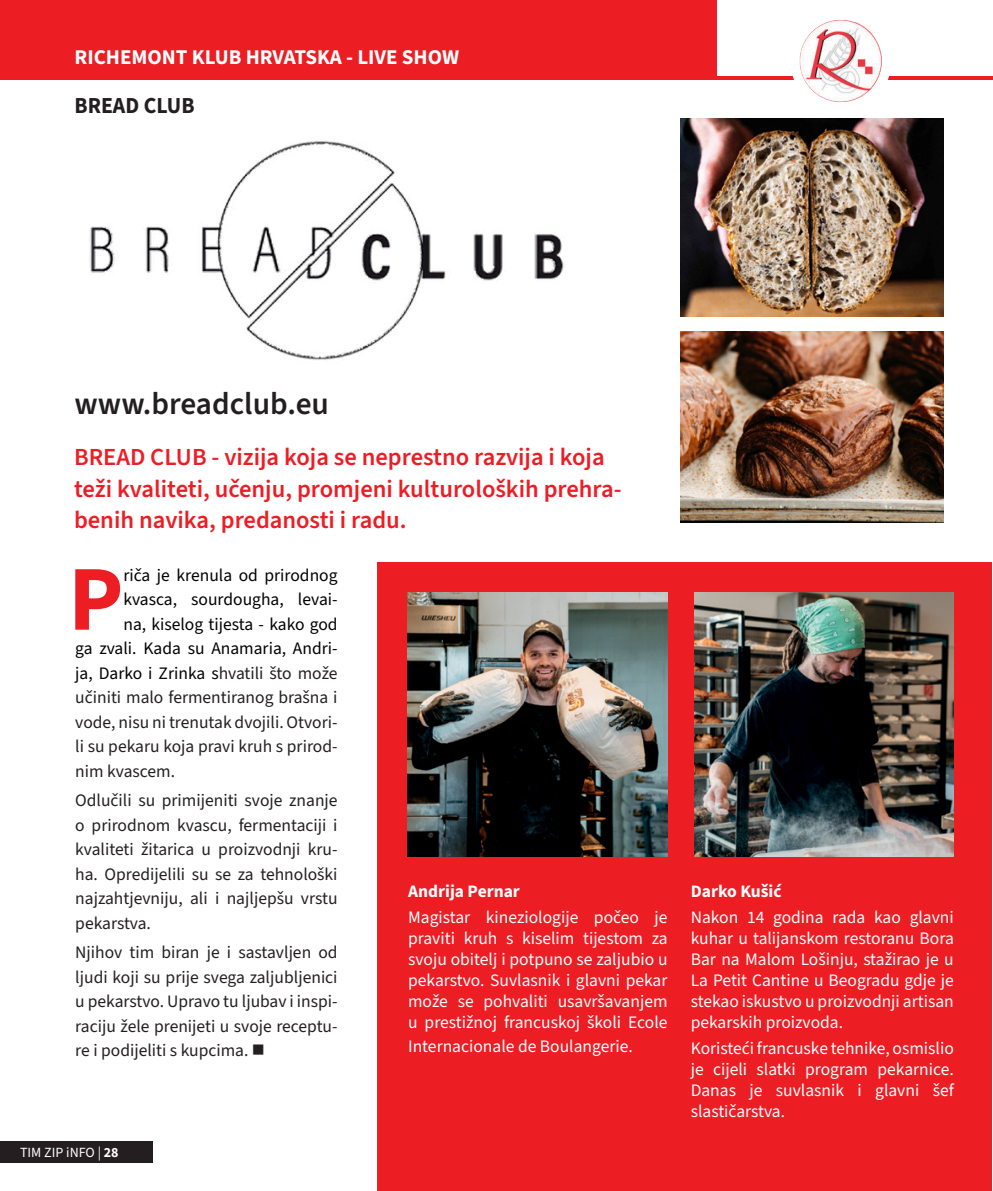
<style>
.page{position:relative;width:993px;height:1191px;background:#fff}
.page>*{position:absolute;margin:0;border:0;box-sizing:border-box;transform-origin:0 0}
.t1{font:700 92.58px "Source Sans 3";color:#ed1d24}
.t2{font:600 31.32px "Source Sans 3";color:#231f20}
.t3{font:600 24.5px/31.5px "Source Sans 3";color:#ed1d24}
.t4{font:700 22.93px "Source Sans 3";color:#231f20;scale:.95 1}
.t5{font:700 21px "Source Sans 3";color:#fff}
.t6{font:17.5px/21px "Source Sans 3";color:#fff;text-align:justify}
.t7{font:17.5px/24.5px "Source Sans 3";color:#231f20;text-align:justify}
.t8{font:17.5px "Source Sans 3";color:#000101}
.t9{font:700 17.5px "Source Sans 3";color:#fff}
.t10{font:14px "Source Sans 3";color:#fff}
.s1{color:#231f20}
.s2{font-weight:700}
</style>
<div class="page">
<div style="left:0;top:1140px;width:153px;height:22px;background:#231f20"></div>
<img style="left:680px;top:118px;width:263px;height:198px">
<img style="left:89px;top:140px;width:475px;height:220px">
<img style="left:680px;top:331px;width:263px;height:191px">
<div style="left:377px;top:563px;width:614px;height:628px;background:#ed1d24"></div>
<img style="left:407px;top:592px;width:260px;height:264px">
<img style="left:694px;top:592px;width:259px;height:264px">
<div style="left:0;top:0;width:716px;height:79px;background:#ed1d24"></div>
<hr style="left:704px;top:76px;width:288px;height:3px;background:#ed1d24">
<div style="left:790px;top:11px;width:100px;height:101px;background:#fff;border-radius:50%"></div>
<img style="left:799px;top:20px;width:82px;height:82px">
<p class="t5" style="left:74px;top:43px;width:386px">RICHEMONT KLUB HRVATSKA - LIVE SHOW</p>
<h3 class="t4" style="left:74px;top:90px;width:128px">BREAD CLUB</h3>
<h2 class="t2" style="left:74px;top:384px;width:256px">www.breadclub.eu</h2>
<h3 class="t3" style="left:74px;top:441px;width:549px">BREAD CLUB - vizija koja se neprestno razvija i koja teži kvaliteti, učenju, promjeni kulturoloških prehra&shy;benih navika, predanosti i radu.</h3>
<h1 class="t1" style="left:68px;top:538px;width:57px">P</h1>
<p class="t8" style="left:123px;top:564px;width:216px">riča je krenula od prirodnog</p>
<p class="t8" style="left:123px;top:588px;width:216px">kvasca, sourdougha, levai-</p>
<p class="t8" style="left:123px;top:613px;width:216px">na, kiselog tijesta - kako god</p>
<p class="t8" style="left:75px;top:637px;width:264px">ga zvali. Kada su Anamaria, Andri-</p>
<p class="t8" style="left:75px;top:662px;width:264px">ja, Darko i Zrinka s<span class="s1">hvatili što može</span></p>
<p class="t7" style="left:75px;top:685px;width:264px">učiniti malo fermentiranog brašna i</p>
<p class="t7" style="left:75px;top:709px;width:264px">vode, nisu ni trenutak dvojili. Otvori-</p>
<p class="t7" style="left:75px;top:734px;width:264px">li su pekaru koja pravi kruh s prirod-</p>
<p class="t7" style="left:75px;top:758px;width:101px">nim kvascem.</p>
<p class="t7" style="left:75px;top:788px;width:264px">Odlučili su primijeniti svoje znanje o prirodnom kvascu, fermentaciji i kvaliteti žitarica u proizvodnji kru&shy;ha. Opredijelili su se za tehnološki najzahtjevniju, ali i najljepšu vrstu pekarstva.</p>
<p class="t7" style="left:75px;top:940px;width:264px">Njihov tim biran je i sastavljen od ljudi koji su prije svega zaljubljenici u pekarstvo. Upravo tu ljubav i inspi&shy;raciju žele prenijeti u svoje receptu&shy;re i podijeliti s kupcima. ■</p>
<p class="t10" style="left:20px;top:1143px;width:100px">TIM ZIP iNFO | <span class="s2">28</span></p>
<p class="t9" style="left:408px;top:879px;width:113px">Andrija Pernar</p>
<p class="t6" style="left:408px;top:906px;width:261px">Magistar kineziologije počeo je praviti kruh s kiselim tijestom za svoju obitelj i potpuno se zaljubio u pekarstvo. Suvlasnik i glavni pekar može se pohvaliti usavršavanjem u prestižnoj francuskoj školi Ecole</p>
<p class="t6" style="left:408px;top:1035px;width:226px">Internacionale de Boulangerie.</p>
<p class="t9" style="left:690px;top:879px;width:92px">Darko Kušić</p>
<p class="t6" style="left:690px;top:906px;width:264px">Nakon 14 godina rada kao glavni kuhar u talijanskom restoranu Bora Bar na Malom Lošinju, stažirao je u La Petit Cantine u Beogradu gdje je stekao iskustvo u proizvodnji artisan pekarskih proizvoda.</p>
<p class="t6" style="left:690px;top:1037px;width:264px">Koristeći francuske tehnike, osmislio je cijeli slatki program pekarnice.<br>Danas je suvlasnik i glavni šef slastičarstva.</p>
</div>
